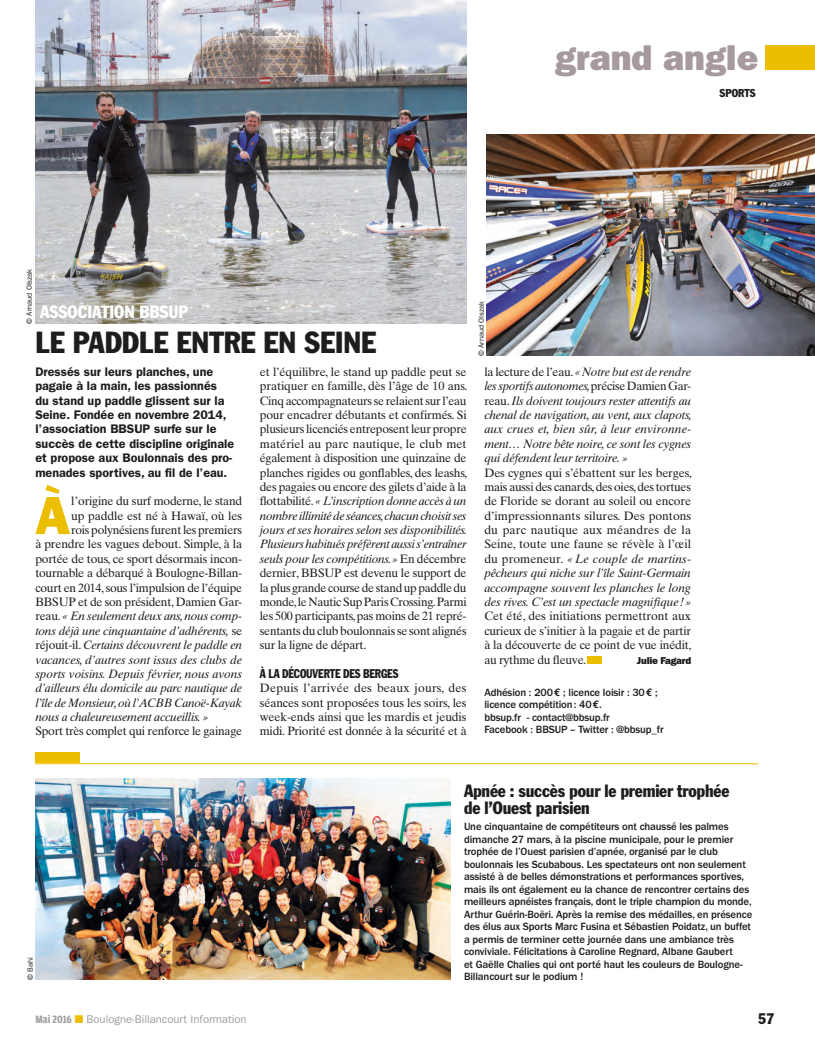
<style>
.page{position:relative;width:815px;height:1053px;background:#fff}
.page>*{position:absolute;margin:0;border:0;box-sizing:border-box;transform-origin:0 0}
.Texte_courant_Times{font:800 54px "Franklin Gothic";color:#ecbe00}
.t1{font:800 36px "Franklin Gothic";color:#a699a0}
.TITRE_sur_1_page{font:condensed 30px "Franklin Gothic";color:#1d1d1b}
.Titre_encadré{font:condensed 17.5px/17.5px "Franklin Gothic";letter-spacing:-.01em;color:#1d1d1b}
.Surtitre{font:condensed 17.5px "Franklin Gothic";color:#fff}
.t2{font:condensed 15px "Franklin Gothic";color:#1d1d1b}
.Chapo{font:600 12.5px/14.4px "Franklin Gothic";color:#1d1d1b}
.INTER{font:condensed 12.5px "Franklin Gothic";letter-spacing:-.01em;color:#1d1d1b;scale:.89 1}
.Texte_courant_Times-2{font:12.12px/14.4px "Times Ten";letter-spacing:-.02em;color:#1d1d1b;text-align:justify}
.Texte_courant_Times-3{font:italic 12.12px/14.4px "Times Ten";letter-spacing:-.02em;color:#1d1d1b;text-align:justify}
.t3{font:11.25px "Franklin Gothic";color:#9d9d9d}
.t4{font:condensed 11.25px "Franklin Gothic";color:#1d1d1b}
.Texte_encadré{font:500 10.88px/12.5px "Franklin Gothic";letter-spacing:-.01em;color:#1d1d1b}
.Texte_courant_Times-4{font:800 10px "Franklin Gothic";letter-spacing:-.02em;color:#1d1d1b}
.Crédits_photos{font:7.5px "Franklin Gothic";color:#1d1d1b}
.s1{font-style:italic}
.s2{font-style:normal}
.s3{font-family:"Euro Mono";font-weight:700}
.s4{font-family:"Amplitude Cond";font-weight:700}
.s5{color:#ecbe00}
</style>
<div class="page">
<div style="left:765px;top:45px;width:50px;height:24px;background:#ecbe00"></div>
<img style="left:35px;top:0;width:432px;height:323px">
<div style="left:588px;top:656px;width:14px;height:7px;background:#ecbe00"></div>
<img style="left:486px;top:135px;width:329px;height:221px">
<img style="left:35px;top:778px;width:416px;height:201px">
<div style="left:35px;top:752px;width:45px;height:11px;background:#ecbe00"></div>
<hr style="left:35px;top:763px;width:723px;height:1px;background:#ecbe00">
<h2 class="t1" style="left:555px;top:36px;width:205px">grand angle</h2>
<p class="t4" style="left:720px;top:86px;width:38px">SPORTS</p>
<p class="Crédits_photos" style="left:25px;top:323px;width:56px;rotate:-90deg">© Arnaud Olszak</p>
<p class="Surtitre" style="left:40px;top:301px;width:150px">ASSOCIATION BBSUP</p>
<p class="TITRE_sur_1_page" style="left:35px;top:323px;width:342px">LE PADDLE ENTRE EN SEINE</p>
<p class="Chapo" style="left:35px;top:364px;width:200px">Dressés sur leurs planches, une pagaie à la main, les passionnés<br>du stand up paddle glissent sur la Seine. Fondée en novembre 2014, l’association BBSUP surfe sur le succès de cette discipline originale et propose aux Boulonnais des pro&shy;menades sportives, au fil de l’eau.</p>
<p class="Texte_courant_Times" style="left:35px;top:483px;width:37px">À</p>
<p class="Texte_courant_Times-2" style="left:71px;top:494px;width:172px">l’origine du surf moderne, le stand</p>
<p class="Texte_courant_Times-2" style="left:260px;top:364px;width:209px">et l’équilibre, le stand up paddle peut se pratiquer en famille, dès l’âge de 10 ans.<br>Cinq accompagnateurs se relaient sur l’eau pour encadrer débutants et confirmés. Si plusieurs licenciés entreposent leur propre matériel au parc nautique, le club met également à disposition une quinzaine de planches rigides ou gonflables, des leashs, des pagaies ou encore des gilets d’aide à la flottabilité. <span class="s1">« L’inscription donne accès à un nombre illimité de séances, chacun choisit ses jours et ses horaires selon ses disponibilités.<br>Plusieurs habitués préfèrent aussi s’entraîner seuls pour les compétitions.»</span> En décembre dernier, BBSUP est devenu le support de la plus grande course de stand up paddle du monde, le Nautic Sup Paris Crossing. Parmi les 500 participants, pas moins de 21 repré&shy;sentants du club boulonnais se sont alignés sur la ligne de départ.</p>
<p class="INTER" style="left:260px;top:665px;width:157px">À LA DÉCOUVERTE DES BERGES</p>
<p class="Texte_courant_Times-2" style="left:260px;top:680px;width:208px">Depuis l’arrivée des beaux jours, des séances sont proposées tous les soirs, les week-ends ainsi que les mardis et jeudis midi. Priorité est donnée à la sécurité et à</p>
<p class="Texte_courant_Times-2" style="left:71px;top:508px;width:173px">up paddle est né à Hawaï, où les</p>
<p class="Texte_courant_Times-2" style="left:71px;top:522px;width:172px">rois polynésiens furent les premiers</p>
<p class="Texte_courant_Times-2" style="left:35px;top:537px;width:208px">à prendre les vagues debout. Simple, à la</p>
<p class="Texte_courant_Times-2" style="left:35px;top:551px;width:208px">portée de tous, ce sport désormais incon-</p>
<p class="Texte_courant_Times-2" style="left:35px;top:565px;width:208px">tournable a débarqué à Boulogne-Billan-</p>
<p class="Texte_courant_Times-2" style="left:35px;top:580px;width:208px">court en 2014, sous l’impulsion de l’équipe</p>
<p class="Texte_courant_Times-2" style="left:35px;top:594px;width:208px">BBSUP et de son président, Damien Gar-</p>
<p class="Texte_courant_Times-3" style="left:35px;top:609px;width:208px"><span class="s2">reau.</span> « En seulement deux ans, nous comp-</p>
<p class="Texte_courant_Times-3" style="left:35px;top:623px;width:208px">tons déjà une cinquantaine d’adhérents, <span class="s2">se</span></p>
<p class="Texte_courant_Times-3" style="left:35px;top:637px;width:208px"><span class="s2">réjouit-il.</span> Certains découvrent le paddle en</p>
<p class="Texte_courant_Times-3" style="left:35px;top:652px;width:208px">vacances, d’autres sont issus des clubs de</p>
<p class="Texte_courant_Times-3" style="left:35px;top:666px;width:208px">sports voisins. Depuis février, nous avons</p>
<p class="Texte_courant_Times-3" style="left:35px;top:680px;width:208px">d’ailleurs élu domicile au parc nautique de</p>
<p class="Texte_courant_Times-3" style="left:35px;top:695px;width:208px">l’île de Monsieur, où l’ACBB Canoë-Kayak</p>
<p class="Texte_courant_Times-3" style="left:35px;top:709px;width:175px">nous a chaleureusement accueillis. »</p>
<p class="Texte_courant_Times-2" style="left:35px;top:724px;width:208px">Sport très complet qui renforce le gainage</p>
<p class="Crédits_photos" style="left:477px;top:356px;width:56px;rotate:-90deg">© Arnaud Olszak</p>
<p class="Texte_courant_Times-3" style="left:484px;top:364px;width:209px"><span class="s2">la lecture de l’eau.</span> «Notre but est de rendre les sportifs autonomes, <span class="s2">précise Damien Gar&shy;reau.</span> Ils doivent toujours rester attentifs au chenal de navigation, au vent, aux clapots, aux crues et, bien sûr, à leur environne&shy;ment… Notre bête noire, ce sont les cygnes qui défendent leur territoire. »</p>
<p class="Texte_courant_Times-2" style="left:484px;top:465px;width:209px">Des cygnes qui s’ébattent sur les berges, mais aussi des canards, des oies, des tortues de Floride se dorant au soleil ou encore d’impressionnants silures. Des pontons du parc nautique aux méandres de la Seine, toute une faune se révèle à l’œil du promeneur. <span class="s1">«Le couple de martins&shy;pêcheurs qui niche sur l’île Saint-Germain accompagne souvent les planches le long des rives. C’est un spectacle magnifique!» </span>Cet été, des initiations permettront aux curieux de s’initier à la pagaie et de partir à la découverte de ce point de vue inédit, au rythme du fleuve.</p>
<p class="Texte_courant_Times-4" style="left:637px;top:654px;width:56px">Julie Fagard</p>
<p class="Texte_encadré" style="left:484px;top:685px;width:175px">Adhésion : 200<span class="s3">€</span> ; licence loisir : 30<span class="s3">€</span> ; licence compétition: 40<span class="s3">€</span>.</p>
<p class="Texte_encadré" style="left:484px;top:710px;width:127px">bbsup.fr - contact@bbsup.fr</p>
<p class="Texte_encadré" style="left:484px;top:723px;width:181px">Facebook : BBSUP – Twitter : @bbsup_fr</p>
<p class="Crédits_photos" style="left:26px;top:979px;width:24px;rotate:-90deg">© Bahi</p>
<p class="Titre_encadré" style="left:464px;top:781px;width:267px">Apnée : succès pour le premier trophée de l’Ouest parisien</p>
<p class="Texte_encadré" style="left:464px;top:820px;width:290px">Une cinquantaine de compétiteurs ont chaussé les palmes dimanche 27 mars, à la piscine municipale, pour le premier trophée de l’Ouest parisien d’apnée, organisé par le club boulonnais les Scubabous. Les spectateurs ont non seulement assisté à de belles démonstrations et performances sportives, mais ils ont également eu la chance de rencontrer certains des meilleurs apnéistes français, dont le triple champion du monde, Arthur Guérin-Boëri. Après la remise des médailles, en présence des élus aux Sports Marc Fusina et Sébastien Poidatz, un buffet a permis de terminer cette journée dans une ambiance très conviviale. Félicitations à Caroline Regnard, Albane Gaubert<br>et Gaëlle Chalies qui ont porté haut les couleurs de Boulogne-Billancourt sur le podium !</p>
<p class="t3" style="left:35px;top:1012px;width:213px"><span class="s4">Mai 2016</span> <span class="s5">■</span> Boulogne-Billancourt Information</p>
<p class="t2" style="left:758px;top:1008px;width:18px">57</p>
</div>
